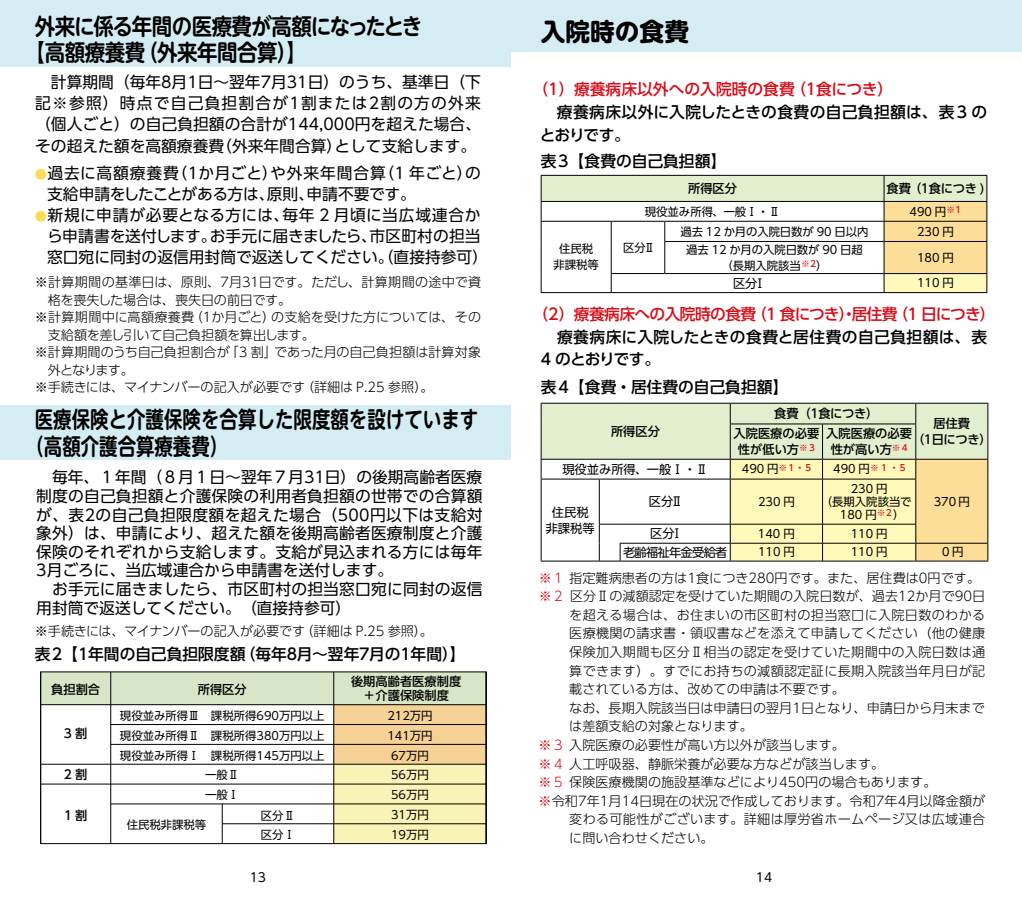
<style>
.page{position:relative;width:1022px;height:908px;background:#fff}
.page>*{position:absolute;margin:0;border:0;box-sizing:border-box;transform-origin:0 0}
.t1{font:700 24.68px "UD Shin M Go Pro";color:#000}
.t2{font:700 22.75px/26.2px "UD Shin M Go Pro De";letter-spacing:-.025em;color:#000;scale:.9 1}
.t3{font:700 22.75px/26.2px "UD Shin M Go Pro De";color:#000;scale:.81 1}
.t4{font:15.75px/18.6px "UD Shin Go Pro";color:#000}
.t5{font:500 15.75px/22.8px "UD Shin Go Pro";letter-spacing:.02em;color:#000}
.t6{font:500 15.75px "UD Shin Go Pro";color:#000}
.t7{font:500 15.75px "UD Shin Go Pro";letter-spacing:-.04em;color:#d80b17}
.t8{font:500 15.75px "UD Shin Go Pro";color:#d80b17}
.t9{font:300 13.12px "UD Shin Go Pro";color:#000}
.t10{font:300 13.12px "UD Shin Go Pro";letter-spacing:.025em;color:#000}
.t11{font:300 13.12px "UD Shin Go Pro";letter-spacing:.02em;color:#000}
.t12{font:300 13.12px "UD Shin Go Pro";letter-spacing:-.025em;color:#000}
.t13{font:300 13.12px "UD Shin Go Pro";letter-spacing:-.02em;color:#000}
.t14{font:12.42px "UD Shin Go Pr 6";color:#000}
.t15{font:500 12.25px/15.8px "UD Shin Go Pro";color:#000;text-align:center}
.t16{font:12.25px/15.8px "UD Shin Go Pro";color:#000;text-align:center}
.t17{font:12.25px "UD Shin Go Pro";letter-spacing:-.06em;color:#000}
.t18{font:11.38px/15.8px "UD Shin Go Pro";color:#000;text-align:center}
.s1{font-size:12.25px;color:#f9dd57}
.s2{color:#d80b17}
</style>
<div class="page">
<div style="left:0;top:0;width:511px;height:67px;background:#d4ecf3"></div>
<div style="left:511px;top:0;width:511px;height:52px;background:#d4ecf3"></div>
<div style="left:0;top:405px;width:511px;height:55px;background:#d4ecf3"></div>
<hr style="left:730px;top:561px;width:186px;height:1px;background:#000">
<hr style="left:541px;top:561px;width:79px;height:1px;background:#000">
<hr style="left:620px;top:561px;width:110px;height:1px;background:#000">
<svg style="left:541px;top:403px;width:447px;height:158px"></svg>
<hr style="left:916px;top:561px;width:72px;height:1px;background:#000">
<hr style="left:611px;top:292px;width:273px;height:1px;background:#000">
<hr style="left:884px;top:292px;width:103px;height:1px;background:#000">
<hr style="left:541px;top:292px;width:70px;height:1px;background:#000">
<svg style="left:541px;top:175px;width:446px;height:117px"></svg>
<hr style="left:541px;top:201px;width:446px;height:1px;background:#000">
<div style="left:334px;top:704px;width:152px;height:60px;background:#f6d195"></div>
<div style="left:334px;top:764px;width:152px;height:79px;background:#f9f4b5"></div>
<div style="left:42px;top:673px;width:443px;height:31px;background:#d7e6c6"></div>
<div style="left:40px;top:671px;width:447px;height:173px;border:1px solid #000"></div>
<hr style="left:486px;top:672px;width:1px;height:171px;background:#000">
<hr style="left:40px;top:672px;width:1px;height:171px;background:#000">
<hr style="left:110px;top:672px;width:1px;height:171px;background:#000">
<hr style="left:333px;top:672px;width:1px;height:171px;background:#000">
<hr style="left:41px;top:704px;width:445px;height:1px;background:#000">
<hr style="left:111px;top:724px;width:375px;height:1px;background:#000">
<hr style="left:111px;top:744px;width:375px;height:1px;background:#000">
<hr style="left:41px;top:764px;width:445px;height:1px;background:#000">
<hr style="left:41px;top:784px;width:445px;height:1px;background:#000">
<hr style="left:111px;top:803px;width:375px;height:1px;background:#000">
<hr style="left:222px;top:823px;width:264px;height:1px;background:#000">
<hr style="left:222px;top:804px;width:1px;height:39px;background:#000">
<h2 class="t2" style="left:25px;top:12px;width:443px;text-indent:10px">外来に係る年間の医療費が高額になったとき【高額療養費（外来年間合算）】</h2>
<p class="t4" style="left:35px;top:71px;width:447px;line-height:21.2px;text-align:justify">　計算期間（毎年8月1日～翌年7月31日）のうち、基準日（下記※参照）時点で自己負担割合が1割または2割の方の外来（個人ごと）の自己負担額の合計が144,000円を超えた場合、その超えた額を高額療養費（外来年間合算）として支給します。</p>
<p class="t4" style="left:47px;top:162px;width:435px;line-height:21.2px;text-indent:-12px"><span class="s1">●</span>過去に高額療養費（１か月ごと）や外来年間合算（1 年ごと）の支給申請をしたことがある方は、原則、申請不要です。</p>
<p class="t4" style="left:47px;top:204px;width:443px;line-height:21.2px;text-indent:-12px"><span class="s1">●</span>新規に申請が必要となる方には、毎年 2 月頃に当広域連合から申請書を送付します。お手元に届きましたら、市区町村の担当窓口宛に同封の返信用封筒で返送してください。（直接持参可）</p>
<p class="t11" style="left:35px;top:272px;width:448px">※計算期間の基準日は、原則、７月３１日です。ただし、計算期間の途中で資</p>
<p class="t13" style="left:48px;top:289px;width:245px">格を喪失した場合は、喪失日の前日です。</p>
<p class="t9" style="left:35px;top:307px;width:448px">※計算期間中に高額療養費（１か月ごと）の支給を受けた方については、その</p>
<p class="t12" style="left:48px;top:324px;width:268px">支給額を差し引いて自己負担額を算出します。</p>
<p class="t9" style="left:35px;top:342px;width:448px">※計算期間のうち自己負担割合が「3 割」であった月の自己負担額は計算対象</p>
<p class="t9" style="left:48px;top:359px;width:88px">外となります。</p>
<p class="t9" style="left:35px;top:377px;width:400px">※手続きには、マイナンバーの記入が必要です（詳細は P.25 参照）。</p>
<h2 class="t3" style="left:26px;top:405px;width:560px;text-indent:9px">医療保険と介護保険を合算した限度額を設けています（高額介護合算療養費）</h2>
<p class="t4" style="left:36px;top:468px;width:448px;text-align:justify;text-indent:16px">毎年、１年間（８月１日～翌年７月31日）の後期高齢者医療制度の自己負担額と介護保険の利用者負担額の世帯での合算額が、表2の自己負担限度額を超えた場合（500円以下は支給対象外）は、申請により、超えた額を後期高齢者医療制度と介護保険のそれぞれから支給します。支給が見込まれる方には毎年3月ごろに、当広域連合から申請書を送付します。</p>
<p class="t4" style="left:36px;top:579px;width:448px;text-indent:16px">お手元に届きましたら、市区町村の担当窓口宛に同封の返信用封筒で返送してください。（直接持参可）</p>
<p class="t9" style="left:35px;top:620px;width:400px">※手続きには、マイナンバーの記入が必要です（詳細は P.25 参照）。</p>
<p class="t6" style="left:35px;top:641px;width:432px">表2【１年間の自己負担限度額（毎年８月～翌年７月の１年間）】</p>
<p class="t15" style="left:51px;top:681px;width:50px">負担割合</p>
<p class="t15" style="left:198px;top:681px;width:50px">所得区分</p>
<p class="t15" style="left:351px;top:674px;width:112px;line-height:14px">後期高齢者医療制度＋介護保険制度</p>
<p class="t18" style="left:120px;top:707px;width:206px">現役並み所得Ⅲ　課税所得690万円以上</p>
<p class="t18" style="left:387px;top:707px;width:47px">212万円</p>
<p class="t18" style="left:120px;top:727px;width:206px">現役並み所得Ⅱ　課税所得380万円以上</p>
<p class="t18" style="left:387px;top:727px;width:47px">141万円</p>
<p class="t18" style="left:120px;top:747px;width:206px">現役並み所得Ⅰ　課税所得145万円以上</p>
<p class="t18" style="left:391px;top:747px;width:39px">67万円</p>
<p class="t18" style="left:205px;top:767px;width:36px">一般Ⅱ</p>
<p class="t18" style="left:391px;top:767px;width:39px">56万円</p>
<p class="t18" style="left:205px;top:787px;width:36px">一般Ⅰ</p>
<p class="t18" style="left:391px;top:785px;width:39px;line-height:19.8px;text-align:left">56万円<br>31万円</p>
<p class="t18" style="left:261px;top:826px;width:36px">区分Ⅰ</p>
<p class="t18" style="left:391px;top:826px;width:39px">19万円</p>
<p class="t15" style="left:64px;top:725px;width:25px">3割</p>
<p class="t15" style="left:64px;top:766px;width:25px">2割</p>
<p class="t15" style="left:64px;top:807px;width:25px">1割</p>
<p class="t18" style="left:261px;top:807px;width:36px">区分Ⅱ</p>
<p class="t18" style="left:127px;top:816px;width:81px">住民税非課税等</p>
<h1 class="t1" style="left:541px;top:12px;width:150px">入院時の食費</h1>
<p class="t8" style="left:532px;top:77px;width:362px">（1）療養病床以外への入院時の食費（１食につき）</p>
<p class="t5" style="left:540px;top:100px;width:449px;text-indent:17px">療養病床以外に入院したときの食費の自己負担額は、表3 のとおりです。</p>
<p class="t6" style="left:541px;top:149px;width:187px">表3【食費の自己負担額】</p>
<p class="t15" style="left:688px;top:180px;width:50px">所得区分</p>
<p class="t15" style="left:886px;top:180px;width:99px">食費（１食につき )</p>
<p class="t18" style="left:645px;top:203px;width:137px">現役並み所得、一般Ⅰ・Ⅱ</p>
<p class="t18" style="left:910px;top:203px;width:53px">490 円<sup>※1</sup></p>
<p class="t18" style="left:553px;top:241px;width:47px">住民税非課税等</p>
<p class="t18" style="left:623px;top:239px;width:33px">区分Ⅱ</p>
<p class="t18" style="left:680px;top:223px;width:190px">過去 12 か月の入院日数が 90 日以内</p>
<p class="t18" style="left:917px;top:223px;width:38px">230 円</p>
<p class="t18" style="left:686px;top:241px;width:178px">過去 12 か月の入院日数が 90 日超（長期入院該当<sup>※2</sup>）</p>
<p class="t18" style="left:917px;top:249px;width:38px">180 円</p>
<p class="t16" style="left:733px;top:275px;width:34px">区分Ⅰ</p>
<p class="t18" style="left:917px;top:275px;width:38px">110 円</p>
<p class="t7" style="left:532px;top:301px;width:465px">（2）療養病床への入院時の食費（1 食につき）・居住費（1 日につき）</p>
<p class="t5" style="left:541px;top:325px;width:448px;text-indent:16px">療養病床に入院したときの食費と居住費の自己負担額は、表<br>4 のとおりです。</p>
<p class="t6" style="left:541px;top:374px;width:249px">表4【食費・居住費の自己負担額】</p>
<p class="t15" style="left:611px;top:423px;width:50px">所得区分</p>
<p class="t15" style="left:774px;top:405px;width:106px">食費（１食につき）</p>
<p class="t15" style="left:933px;top:415px;width:38px">居住費</p>
<p class="t15" style="left:826px;top:425px;width:87px">入院医療の必要性が高い方<sup>※4</sup></p>
<p class="t15" style="left:733px;top:425px;width:87px">入院医療の必要</p>
<p class="t15" style="left:912px;top:431px;width:81px">（１日につき）</p>
<p class="t15" style="left:738px;top:441px;width:78px">性が低い方<sup>※3</sup></p>
<p class="t16" style="left:562px;top:461px;width:147px">現役並み所得、一般Ⅰ・Ⅱ</p>
<p class="t18" style="left:742px;top:461px;width:71px">490 円<sup>※1・5</sup></p>
<p class="t18" style="left:833px;top:461px;width:74px">490 円<sup>※１・5</sup></p>
<p class="t16" style="left:546px;top:504px;width:50px">住民税非課税等</p>
<p class="t16" style="left:649px;top:493px;width:36px">区分Ⅱ</p>
<p class="t18" style="left:758px;top:493px;width:38px">230 円</p>
<p class="t18" style="left:851px;top:480px;width:38px">230 円</p>
<p class="t18" style="left:821px;top:493px;width:92px">（長期入院該当で</p>
<p class="t18" style="left:840px;top:507px;width:66px">180 円<sup>※２</sup>）</p>
<p class="t18" style="left:934px;top:493px;width:38px">370 円</p>
<p class="t16" style="left:650px;top:525px;width:34px">区分Ⅰ</p>
<p class="t18" style="left:758px;top:525px;width:38px">140 円</p>
<p class="t18" style="left:851px;top:525px;width:38px">110 円</p>
<p class="t17" style="left:623px;top:542px;width:106px">老齢福祉年金受給者</p>
<p class="t18" style="left:758px;top:544px;width:38px">110 円</p>
<p class="t18" style="left:851px;top:544px;width:38px">110 円</p>
<p class="t18" style="left:940px;top:544px;width:25px">０円</p>
<p class="t9" style="left:539px;top:567px;width:443px"><span class="s2">※１</span> 指定難病患者の方は1食につき280円です。また、居住費は0円です。</p>
<p class="t9" style="left:539px;top:585px;width:448px"><span class="s2">※２</span>区分Ⅱの減額認定を受けていた期間の入院日数が、過去12か月で90日</p>
<p class="t10" style="left:569px;top:604px;width:417px">を超える場合は、お住まいの市区町村の担当窓口に入院日数のわかる</p>
<p class="t10" style="left:569px;top:623px;width:417px">医療機関の請求書・領収書などを添えて申請してください（他の健康</p>
<p class="t10" style="left:569px;top:641px;width:417px">保険加入期間も区分Ⅱ相当の認定を受けていた期間中の入院日数は通</p>
<p class="t10" style="left:569px;top:660px;width:417px">算できます）。すでにお持ちの減額認定証に長期入院該当年月日が記</p>
<p class="t9" style="left:569px;top:678px;width:277px">載されている方は、改めての申請は不要です。</p>
<p class="t9" style="left:569px;top:697px;width:417px">なお、長期入院該当日は申請日の翌月1日となり、申請日から月末まで</p>
<p class="t9" style="left:569px;top:716px;width:185px">は差額支給の対象となります。</p>
<p class="t9" style="left:539px;top:734px;width:308px"><span class="s2">※３</span> 入院医療の必要性が高い方以外が該当します。</p>
<p class="t9" style="left:539px;top:753px;width:347px"><span class="s2">※４</span> 人工呼吸器、静脈栄養が必要な方などが該当します。</p>
<p class="t9" style="left:539px;top:771px;width:399px"><span class="s2">※５</span> 保険医療機関の施設基準などにより450円の場合もあります。</p>
<p class="t9" style="left:539px;top:790px;width:448px"><span class="s2">※</span>令和7年1月14日現在の状況で作成しております。令和7年4月以降金額が</p>
<p class="t10" style="left:569px;top:809px;width:417px">変わる可能性がございます。詳細は厚労省ホームページ又は広域連合</p>
<p class="t9" style="left:569px;top:827px;width:146px">に問い合わせください。</p>
<p class="t14" style="left:250px;top:867px;width:18px">13</p>
<p class="t14" style="left:756px;top:867px;width:18px">14</p>
</div>
